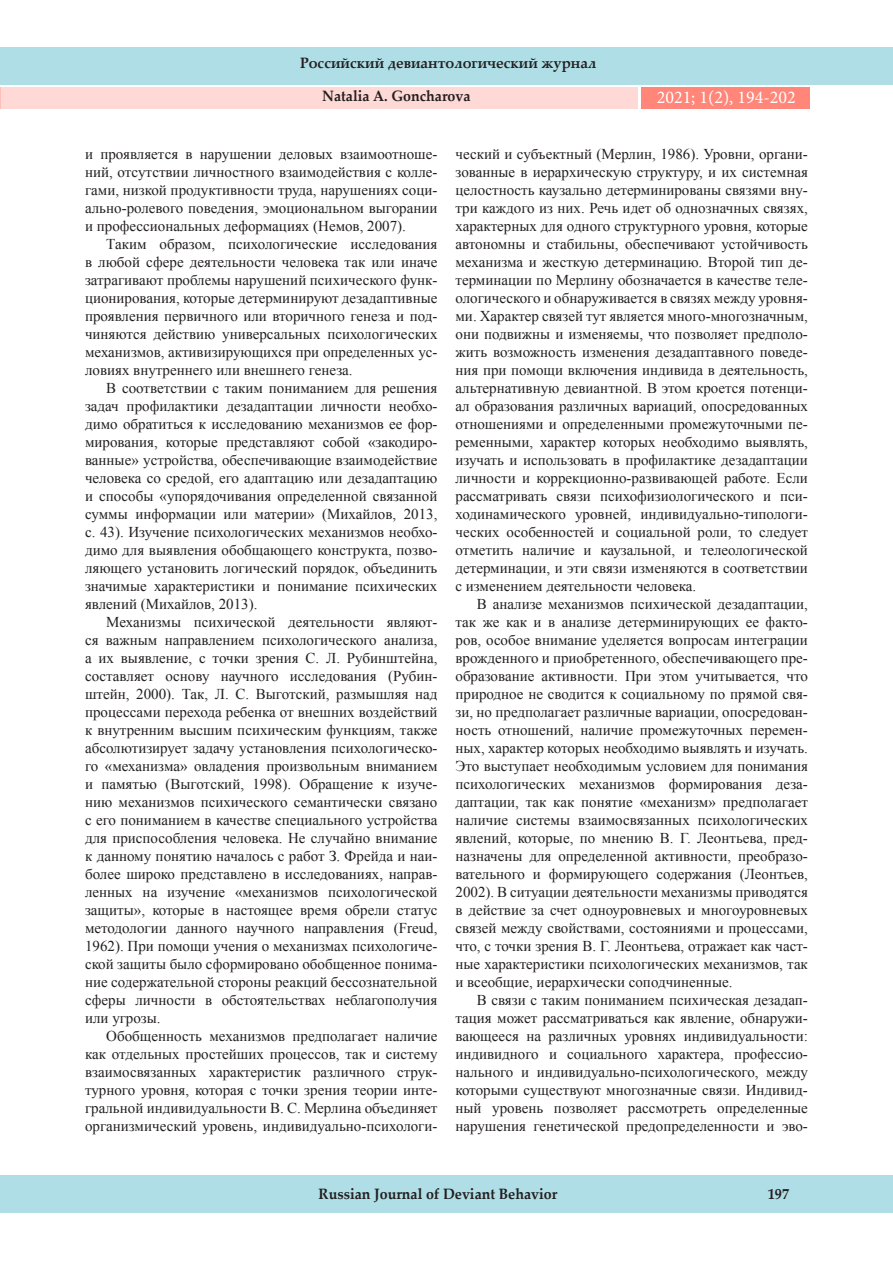
<style>
.page{position:relative;width:893px;height:1263px;background:#fff}
.page>*{position:absolute;margin:0;border:0;box-sizing:border-box;transform-origin:0 0}
.t1{font:18px "Minion Pro";color:#fff}
.Текст_статьи{font:15px/18px "Times New Roman";color:#231f20;text-align:justify}
.t2{font:700 15px "Palatino Linotype";color:#231f20;scale:.95 1}
</style>
<div class="page">
<div style="left:0;top:48px;width:893px;height:37px;background:#afdee6"></div>
<div style="left:0;top:1175px;width:893px;height:38px;background:#afdee6"></div>
<div style="left:0;top:87px;width:637px;height:21px;background:#ffd9d5"></div>
<div style="left:642px;top:87px;width:168px;height:21px;background:#ff8679"></div>
<p class="t2" style="left:300px;top:53px;width:313px">Российский девиантологический журнал</p>
<p class="t2" style="left:322px;top:85px;width:158px">Natalia A. Goncharova</p>
<p class="t1" style="left:657px;top:85px;width:140px">2021; 1(2), 194-202</p>
<p class="Текст_статьи" style="left:85px;top:145px;width:354px">и проявляется в нарушении деловых взаимоотноше&shy;ний, отсутствии личностного взаимодействия с колле&shy;гами, низкой продуктивности труда, нарушениях соци&shy;ально-ролевого поведения, эмоциональном выгорании и профессиональных деформациях (Немов, 2007).</p>
<p class="Текст_статьи" style="left:85px;top:235px;width:354px;text-indent:21px">Таким образом, психологические исследования в любой сфере деятельности человека так или иначе затрагивают проблемы нарушений психического функ&shy;ционирования, которые детерминируют дезадаптивные проявления первичного или вторичного генеза и под&shy;чиняются действию универсальных психологических механизмов, активизирующихся при определенных ус&shy;ловиях внутреннего или внешнего генеза.</p>
<p class="Текст_статьи" style="left:85px;top:379px;width:354px;text-indent:21px">В соответствии с таким пониманием для решения задач профилактики дезадаптации личности необхо&shy;димо обратиться к исследованию механизмов ее фор&shy;мирования, которые представляют собой «закодиро&shy;ванные» устройства, обеспечивающие взаимодействие человека со средой, его адаптацию или дезадаптацию и способы «упорядочивания определенной связанной суммы информации или материи» (Михайлов, 2013, с. 43). Изучение психологических механизмов необхо&shy;димо для выявления обобщающего конструкта, позво&shy;ляющего установить логический порядок, объединить значимые характеристики и понимание психических явлений (Михайлов, 2013).</p>
<p class="Текст_статьи" style="left:85px;top:613px;width:354px;text-indent:21px">Механизмы психической деятельности являют&shy;ся важным направлением психологического анализа, а их выявление, с точки зрения С. Л. Рубинштейна, составляет основу научного исследования (Рубин&shy;штейн, 2000). Так, Л. С. Выготский, размышляя над процессами перехода ребенка от внешних воздействий к внутренним высшим психическим функциям, также абсолютизирует задачу установления психологическо&shy;го «механизма» овладения произвольным вниманием и памятью (Выготский, 1998). Обращение к изуче&shy;нию механизмов психического семантически связано с его пониманием в качестве специального устройства для приспособления человека. Не случайно внимание к данному понятию началось с работ З. Фрейда и наи&shy;более широко представлено в исследованиях, направ&shy;ленных на изучение «механизмов психологической защиты», которые в настоящее время обрели статус методологии данного научного направления (Freud, 1962). При помощи учения о механизмах психологиче&shy;ской защиты было сформировано обобщенное понима&shy;ние содержательной стороны реакций бессознательной сферы личности в обстоятельствах неблагополучия или угрозы.</p>
<p class="Текст_статьи" style="left:85px;top:1027px;width:354px;text-indent:21px">Обобщенность механизмов предполагает наличие как отдельных простейших процессов, так и систему взаимосвязанных характеристик различного струк&shy;турного уровня, которая с точки зрения теории инте&shy;гральной индивидуальности В. С. Мерлина объединяет организмический уровень, индивидуально-психологи-</p>
<p class="Текст_статьи" style="left:455px;top:145px;width:354px">ческий и субъектный (Мерлин, 1986). Уровни, органи&shy;зованные в иерархическую структуру, и их системная целостность каузально детерминированы связями вну&shy;три каждого из них. Речь идет об однозначных связях, характерных для одного структурного уровня, которые автономны и стабильны, обеспечивают устойчивость механизма и жесткую детерминацию. Второй тип де&shy;терминации по Мерлину обозначается в качестве теле&shy;ологического и обнаруживается в связях между уровня&shy;ми. Характер связей тут является много-многозначным, они подвижны и изменяемы, что позволяет предполо&shy;жить возможность изменения дезадаптавного поведе&shy;ния при помощи включения индивида в деятельность, альтернативную девиантной. В этом кроется потенци&shy;ал образования различных вариаций, опосредованных отношениями и определенными промежуточными пе&shy;ременными, характер которых необходимо выявлять, изучать и использовать в профилактике дезадаптации личности и коррекционно-развивающей работе. Если рассматривать связи психофизиологического и пси&shy;ходинамического уровней, индивидуально-типологи&shy;ческих особенностей и социальной роли, то следует отметить наличие и каузальной, и телеологической детерминации, и эти связи изменяются в соответствии с изменением деятельности человека.</p>
<p class="Текст_статьи" style="left:455px;top:595px;width:354px;text-indent:21px">В анализе механизмов психической дезадаптации, так же как и в анализе детерминирующих ее факто&shy;ров, особое внимание уделяется вопросам интеграции врожденного и приобретенного, обеспечивающего пре&shy;образование активности. При этом учитывается, что природное не сводится к социальному по прямой свя&shy;зи, но предполагает различные вариации, опосредован&shy;ность отношений, наличие промежуточных перемен&shy;ных, характер которых необходимо выявлять и изучать.<br>Это выступает необходимым условием для понимания психологических механизмов формирования деза&shy;даптации, так как понятие «механизм» предполагает наличие системы взаимосвязанных психологических явлений, которые, по мнению В. Г. Леонтьева, пред&shy;назначены для определенной активности, преобразо&shy;вательного и формирующего содержания (Леонтьев, 2002). В ситуации деятельности механизмы приводятся в действие за счет одноуровневых и многоуровневых связей между свойствами, состояниями и процессами, что, с точки зрения В. Г. Леонтьева, отражает как част&shy;ные характеристики психологических механизмов, так и всеобщие, иерархически соподчиненные.</p>
<p class="Текст_статьи" style="left:455px;top:991px;width:354px;text-indent:21px">В связи с таким пониманием психическая дезадап&shy;тация может рассматриваться как явление, обнаружи&shy;вающееся на различных уровнях индивидуальности: индивидного и социального характера, профессио&shy;нального и индивидуально-психологического, между которыми существуют многозначные связи. Индивид&shy;ный уровень позволяет рассмотреть определенные нарушения генетической предопределенности и эво-</p>
<p class="t2" style="left:318px;top:1183px;width:253px">Russian Journal of Deviant Behavior</p>
<p class="t2" style="left:768px;top:1183px;width:24px">197</p>
</div>
